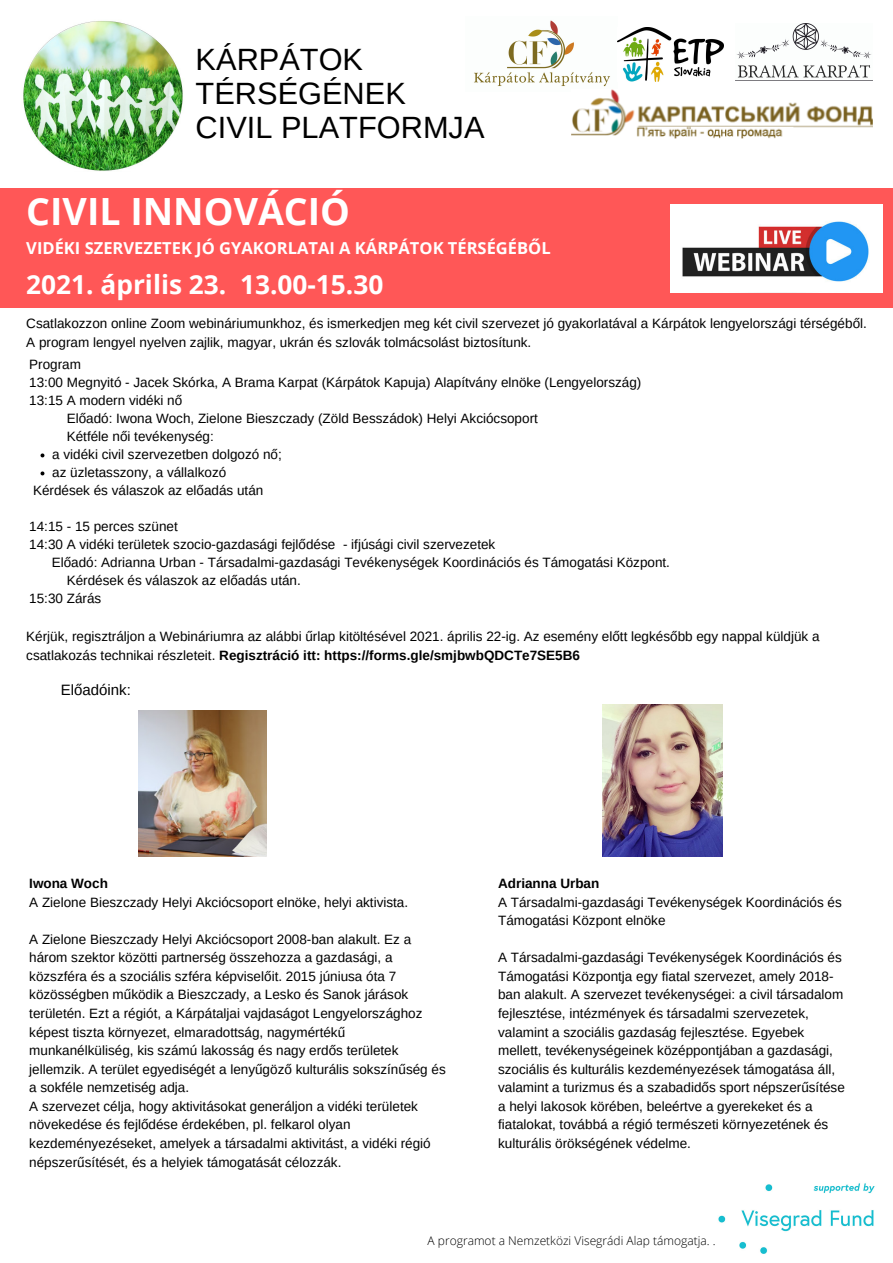
<style>
.page{position:relative;width:893px;height:1263px;background:#fff}
.page>*{position:absolute;margin:0;border:0;box-sizing:border-box;transform-origin:0 0}
.t1{font:700 37.5px "Open Sans";color:#fff}
.t2{font:30.75px "Arimo";color:#000}
.t3{font:700 26.25px "Open Sans";color:#fff}
.t4{font:700 16.5px "Open Sans";color:#fff}
.t5{font:15px "Arimo";color:#000}
.t6{font:13.5px/18.6px "Arimo";color:#000}
.t7{font:700 13.5px "Arimo";color:#000}
.t8{font:300 12px "Open Sans";color:#000}
.s1{font-weight:700}
</style>
<div class="page">
<img style="left:718px;top:1183px;width:157px;height:71px">
<img style="left:23px;top:21px;width:160px;height:150px">
<img style="left:474px;top:20px;width:136px;height:67px">
<img style="left:735px;top:24px;width:137px;height:57px">
<img style="left:617px;top:27px;width:106px;height:54px">
<img style="left:571px;top:89px;width:302px;height:50px">
<div style="left:0;top:188px;width:893px;height:120px;background:#ff5757"></div>
<img style="left:670px;top:204px;width:212px;height:88px">
<img style="left:139px;top:710px;width:127px;height:147px">
<img style="left:602px;top:704px;width:120px;height:152px">
<svg style="left:41px;top:453px;width:3px;height:4px"></svg>
<svg style="left:41px;top:471px;width:3px;height:4px"></svg>
<p class="t2" style="left:196px;top:42px;width:169px">KÁRPÁTOK</p>
<p class="t2" style="left:196px;top:76px;width:212px">TÉRSÉGÉNEK</p>
<p class="t2" style="left:196px;top:110px;width:290px">CIVIL PLATFORMJA</p>
<p class="t1" style="left:26px;top:185px;width:325px">CIVIL INNOVÁCIÓ</p>
<p class="t4" style="left:26px;top:236px;width:526px">VIDÉKI SZERVEZETEK JÓ GYAKORLATAI A KÁRPÁTOK TÉRSÉGÉBŐL</p>
<p class="t3" style="left:26px;top:266px;width:358px">2021. április 23. 13.00-15.30</p>
<p class="t6" style="left:26px;top:314px;width:842px">Csatlakozzon online Zoom webináriumunkhoz, és ismerkedjen meg két civil szervezet jó gyakorlatával a Kárpátok lengyelországi térségéből.<br>A program lengyel nyelven zajlik, magyar, ukrán és szlovák tolmácsolást biztosítunk.</p>
<p class="t6" style="left:29px;top:355px;width:53px">Program</p>
<p class="t6" style="left:29px;top:373px;width:613px">13:00 Megnyitó - Jacek Skórka, A Brama Karpat (Kárpátok Kapuja) Alapítvány elnöke (Lengyelország)</p>
<p class="t6" style="left:29px;top:391px;width:155px">13:15 A modern vidéki nő</p>
<p class="t6" style="left:67px;top:409px;width:472px">Előadó: Iwona Woch, Zielone Bieszczady (Zöld Besszádok) Helyi Akciócsoport</p>
<p class="t6" style="left:67px;top:427px;width:149px">Kétféle női tevékenység:</p>
<p class="t6" style="left:52px;top:445px;width:231px">a vidéki civil szervezetben dolgozó nő;</p>
<p class="t6" style="left:52px;top:463px;width:176px">az üzletasszony, a vállalkozó</p>
<p class="t6" style="left:33px;top:481px;width:232px">Kérdések és válaszok az előadás után</p>
<p class="t6" style="left:29px;top:517px;width:150px">14:15 - 15 perces szünet</p>
<p class="t6" style="left:29px;top:535px;width:467px">14:30 A vidéki területek szocio-gazdasági fejlődése - ifjúsági civil szervezetek</p>
<p class="t6" style="left:52px;top:553px;width:620px">Előadó: Adrianna Urban - Társadalmi-gazdasági Tevékenységek Koordinációs és Támogatási Központ.</p>
<p class="t6" style="left:67px;top:571px;width:236px">Kérdések és válaszok az előadás után.</p>
<p class="t6" style="left:29px;top:589px;width:74px">15:30 Zárás</p>
<p class="t6" style="left:26px;top:627px;width:795px">Kérjük, regisztráljon a Webináriumra az alábbi űrlap kitöltésével 2021. április 22-ig. Az esemény előtt legkésőbb egy nappal küldjük a csatlakozás technikai részleteit. <span class="s1">Regisztráció itt: https://forms.gle/smjbwbQDCTe7SE5B6</span></p>
<p class="t5" style="left:61px;top:681px;width:72px">Előadóink:</p>
<p class="t7" style="left:29px;top:876px;width:80px">Iwona Woch</p>
<p class="t6" style="left:29px;top:892px;width:380px">A Zielone Bieszczady Helyi Akciócsoport elnöke, helyi aktivista.</p>
<p class="t6" style="left:29px;top:930px;width:418px">A Zielone Bieszczady Helyi Akciócsoport 2008-ban alakult. Ez a három szektor közötti partnerség összehozza a gazdasági, a közszféra és a szociális szféra képviselőit. 2015 júniusa óta 7 közösségben működik a Bieszczady, a Lesko és Sanok járások területén. Ezt a régiót, a Kárpátaljai vajdaságot Lengyelországhoz képest tiszta környezet, elmaradottság, nagymértékű munkanélküliség, kis számú lakosság és nagy erdős területek jellemzik. A terület egyediségét a lenyűgöző kulturális sokszínűség és a sokféle nemzetiség adja.</p>
<p class="t6" style="left:29px;top:1097px;width:403px">A szervezet célja, hogy aktivitásokat generáljon a vidéki területek növekedése és fejlődése érdekében, pl. felkarol olyan kezdeményezéseket, amelyek a társadalmi aktivitást, a vidéki régió népszerűsítését, és a helyiek támogatását célozzák.</p>
<p class="t7" style="left:498px;top:876px;width:103px">Adrianna Urban</p>
<p class="t6" style="left:498px;top:892px;width:345px">A Társadalmi-gazdasági Tevékenységek Koordinációs és<br>Támogatási Központ elnöke</p>
<p class="t6" style="left:498px;top:948px;width:348px">A Társadalmi-gazdasági Tevékenységek Koordinációs és Támogatási Központja egy fiatal szervezet, amely 2018- ban alakult. A szervezet tevékenységei: a civil társadalom fejlesztése, intézmények és társadalmi szervezetek, valamint a szociális gazdaság fejlesztése. Egyebek mellett, tevékenységeinek középpontjában a gazdasági, szociális és kulturális kezdeményezések támogatása áll, valamint a turizmus és a szabadidős sport népszerűsítése a helyi lakosok körében, beleértve a gyerekeket és a fiatalokat, továbbá a régió természeti környezetének és kulturális örökségének védelme.</p>
<p class="t8" style="left:427px;top:1232px;width:290px">A programot a Nemzetközi Visegrádi Alap támogatja. .</p>
</div>
